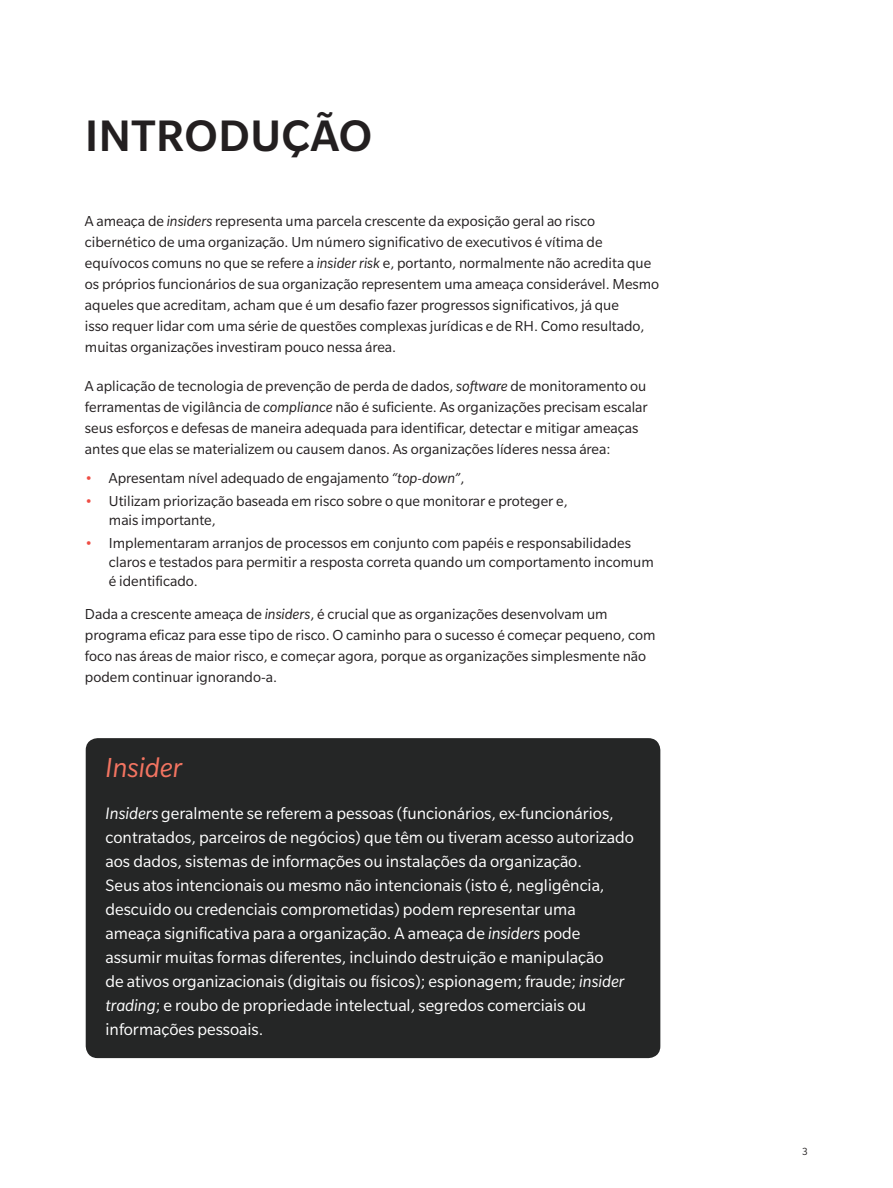
<style>
.page{position:relative;width:893px;height:1188px;background:#fff}
.page>*{position:absolute;margin:0;border:0;box-sizing:border-box;transform-origin:0 0}
.Heading1{font:500 48px "Slate Pro";letter-spacing:.01em;color:#231f20}
.Heading4{font:italic 30px "Slate Pro";color:#f37461}
.t1{font:18px/24px "Slate Pro";color:#fff}
.t2{font:15.75px/21px "Slate Pro";color:#231f20}
.Footer_Spread_Right{font:11.25px "Slate Pro";color:#231f20}
.s1{font-style:italic}
.s2{color:#ef4d44}
</style>
<div class="page">
<div style="left:86px;top:738px;width:574px;height:320px;background:#252626;border-radius:12px"></div>
<p class="Heading1" style="left:85px;top:110px;width:289px">INTRODUÇÃO</p>
<p class="t2" style="left:85px;top:210px;width:576px">A ameaça de <span class="s1">insiders</span> representa uma parcela crescente da exposição geral ao risco cibernético de uma organização. Um número significativo de executivos é vítima de equívocos comuns no que se refere a <span class="s1">insider risk</span> e, portanto, normalmente não acredita que os próprios funcionários de sua organização representem uma ameaça considerável. Mesmo aqueles que acreditam, acham que é um desafio fazer progressos significativos, já que<br>isso requer lidar com uma série de questões complexas jurídicas e de RH. Como resultado, muitas organizações investiram pouco nessa área.</p>
<p class="t2" style="left:85px;top:375px;width:564px">A aplicação de tecnologia de prevenção de perda de dados, <span class="s1">software</span> de monitoramento ou ferramentas de vigilância de <span class="s1">compliance</span> não é suficiente. As organizações precisam escalar seus esforços e defesas de maneira adequada para identificar, detectar e mitigar ameaças antes que elas se materializem ou causem danos. As organizações líderes nessa área:</p>
<p class="t2" style="left:85px;top:467px;width:381px"><span class="s2">•</span> Apresentam nível adequado de engajamento <span class="s1">“top-down”</span>,</p>
<p class="t2" style="left:109px;top:492px;width:460px;line-height:18.8px;text-indent:-24px"><span class="s2">•</span> Utilizam priorização baseada em risco sobre o que monitorar e proteger e, mais importante,</p>
<p class="t2" style="left:109px;top:534px;width:546px;line-height:18.8px;text-indent:-24px"><span class="s2">•</span> Implementaram arranjos de processos em conjunto com papéis e responsabilidades claros e testados para permitir a resposta correta quando um comportamento incomum é identificado.</p>
<p class="t2" style="left:85px;top:603px;width:572px">Dada a crescente ameaça de <span class="s1">insiders</span>, é crucial que as organizações desenvolvam um programa eficaz para esse tipo de risco. O caminho para o sucesso é começar pequeno, com foco nas áreas de maior risco, e começar agora, porque as organizações simplesmente não podem continuar ignorando-a.</p>
<p class="Heading4" style="left:106px;top:752px;width:78px">Insider</p>
<p class="t1" style="left:106px;top:801px;width:530px"><span class="s1">Insiders</span> geralmente se referem a pessoas (funcionários, ex-funcionários, contratados, parceiros de negócios) que têm ou tiveram acesso autorizado aos dados, sistemas de informações ou instalações da organização.<br>Seus atos intencionais ou mesmo não intencionais (isto é, negligência, descuido ou credenciais comprometidas) podem representar uma ameaça significativa para a organização. A ameaça de <span class="s1">insiders</span> pode assumir muitas formas diferentes, incluindo destruição e manipulação<br>de ativos organizacionais (digitais ou físicos); espionagem; fraude; <span class="s1">insider trading</span>; e roubo de propriedade intelectual, segredos comerciais ou informações pessoais.</p>
<p class="Footer_Spread_Right" style="left:802px;top:1145px;width:7px">3</p>
</div>
